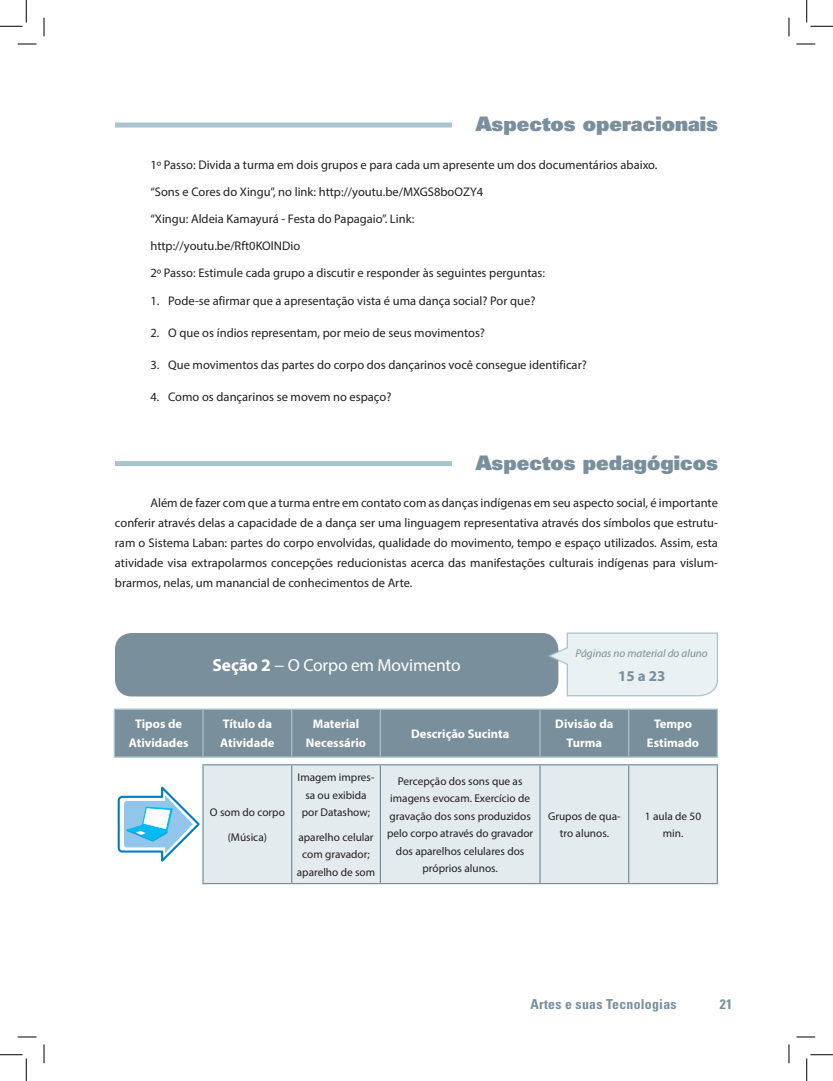
<style>
.page{position:relative;width:833px;height:1081px;background:#fff}
.page>*{position:absolute;margin:0;border:0;box-sizing:border-box;transform-origin:0 0}
.t1{font:900 20px "Univers";color:#798f9c}
.t2{font:17.5px "Myriad Pro";letter-spacing:-.01em;color:#fff}
.t3{font:700 15px "Myriad Pro";color:#798f9c}
.t4{font:700 condensed 13.75px "Univers";letter-spacing:.02em;color:#798f9c}
.t5{font:12.5px/27.1px "Myriad Pro";color:#231f20}
.t6{font:700 12.5px/18.8px "Myriad Pro";color:#fff;text-align:center}
.t7{font:11.25px/17.5px "Myriad Pro";color:#231f20;text-align:center}
.t8{font:italic 11.25px "Myriad Pro";color:#798f9c}
.s1{font-weight:700}
</style>
<div class="page">
<div style="left:115px;top:122px;width:336px;height:5px;background:#a8c4cc"></div>
<div style="left:115px;top:461px;width:336px;height:5px;background:#a8c4cc"></div>
<div style="left:117px;top:635px;width:438px;height:58px;background:#798f9c;border-radius:14px"></div>
<div style="left:115px;top:632px;width:443px;height:64px;border:5px solid #798f9c;border-radius:14px"></div>
<svg style="left:546px;top:632px;width:172px;height:64px;background:#e1eaed"></svg>
<div style="left:115px;top:709px;width:601px;height:47px;background:#798f9c"></div>
<div style="left:203px;top:765px;width:513px;height:117px;background:#e3ebee"></div>
<hr style="left:114px;top:709px;width:1px;height:47px;background:#a8c4cc">
<hr style="left:114px;top:708px;width:89px;height:1px;background:#a8c4cc">
<hr style="left:114px;top:756px;width:89px;height:1px;background:#a8c4cc">
<hr style="left:202px;top:709px;width:1px;height:47px;background:#a8c4cc">
<hr style="left:203px;top:708px;width:88px;height:1px;background:#a8c4cc">
<hr style="left:203px;top:756px;width:88px;height:1px;background:#a8c4cc">
<hr style="left:291px;top:709px;width:1px;height:47px;background:#a8c4cc">
<hr style="left:291px;top:708px;width:89px;height:1px;background:#a8c4cc">
<hr style="left:291px;top:756px;width:89px;height:1px;background:#a8c4cc">
<hr style="left:379px;top:709px;width:2px;height:47px;background:#a8c4cc">
<hr style="left:380px;top:708px;width:159px;height:1px;background:#a8c4cc">
<hr style="left:380px;top:756px;width:159px;height:1px;background:#a8c4cc">
<hr style="left:539px;top:709px;width:1px;height:47px;background:#a8c4cc">
<hr style="left:539px;top:708px;width:89px;height:1px;background:#a8c4cc">
<hr style="left:539px;top:756px;width:89px;height:1px;background:#a8c4cc">
<hr style="left:627px;top:709px;width:2px;height:47px;background:#a8c4cc">
<hr style="left:716px;top:709px;width:1px;height:47px;background:#a8c4cc">
<hr style="left:628px;top:708px;width:89px;height:1px;background:#a8c4cc">
<hr style="left:628px;top:756px;width:89px;height:1px;background:#a8c4cc">
<hr style="left:202px;top:765px;width:1px;height:117px;background:#798f9c">
<hr style="left:202px;top:764px;width:89px;height:1px;background:#798f9c">
<hr style="left:202px;top:882px;width:89px;height:1px;background:#798f9c">
<hr style="left:291px;top:765px;width:1px;height:117px;background:#798f9c">
<hr style="left:291px;top:764px;width:89px;height:1px;background:#798f9c">
<hr style="left:291px;top:882px;width:89px;height:1px;background:#798f9c">
<hr style="left:379px;top:765px;width:2px;height:117px;background:#798f9c">
<hr style="left:380px;top:764px;width:159px;height:1px;background:#798f9c">
<hr style="left:380px;top:882px;width:159px;height:1px;background:#798f9c">
<hr style="left:539px;top:765px;width:1px;height:117px;background:#798f9c">
<hr style="left:539px;top:764px;width:89px;height:1px;background:#798f9c">
<hr style="left:539px;top:882px;width:89px;height:1px;background:#798f9c">
<hr style="left:627px;top:765px;width:2px;height:117px;background:#798f9c">
<hr style="left:716px;top:765px;width:1px;height:117px;background:#798f9c">
<hr style="left:628px;top:764px;width:89px;height:1px;background:#798f9c">
<hr style="left:628px;top:882px;width:89px;height:1px;background:#798f9c">
<svg style="left:118px;top:786px;width:81px;height:75px"></svg>
<svg style="left:18px;top:43px;width:18px;height:2px"></svg>
<svg style="left:796px;top:43px;width:18px;height:2px"></svg>
<svg style="left:18px;top:1036px;width:18px;height:1px"></svg>
<svg style="left:796px;top:1036px;width:18px;height:1px"></svg>
<svg style="left:43px;top:18px;width:2px;height:18px"></svg>
<svg style="left:43px;top:1044px;width:2px;height:18px"></svg>
<svg style="left:788px;top:18px;width:1px;height:18px"></svg>
<svg style="left:788px;top:1044px;width:1px;height:18px"></svg>
<svg style="left:0;top:0;width:27px;height:27px"></svg>
<svg style="left:0;top:1054px;width:27px;height:26px"></svg>
<svg style="left:806px;top:0;width:26px;height:27px"></svg>
<svg style="left:806px;top:1054px;width:26px;height:26px"></svg>
<h1 class="t1" style="left:475px;top:111px;width:244px">Aspectos operacionais</h1>
<p class="t5" style="left:150px;top:151px;width:508px">1º Passo: Divida a turma em dois grupos e para cada um apresente um dos documentários abaixo. “Sons e Cores do Xingu”, no link: http://youtu.be/MXGS8boOZY4<br>“Xingu: Aldeia Kamayurá - Festa do Papagaio”. Link:<br>http://youtu.be/Rft0KOlNDio<br>2º Passo: Estimule cada grupo a discutir e responder às seguintes perguntas:</p>
<p class="t5" style="left:150px;top:287px;width:386px">1. Pode-se afirmar que a apresentação vista é uma dança social? Por que?</p>
<p class="t5" style="left:150px;top:319px;width:336px">2. O que os índios representam, por meio de seus movimentos?</p>
<p class="t5" style="left:150px;top:351px;width:437px">3. Que movimentos das partes do corpo dos dançarinos você consegue identificar?</p>
<p class="t5" style="left:150px;top:382px;width:242px">4. Como os dançarinos se movem no espaço?</p>
<h1 class="t1" style="left:475px;top:449px;width:244px">Aspectos pedagógicos</h1>
<p class="t5" style="left:115px;top:493px;width:604px;line-height:20px;text-align:justify;text-indent:35px">Além de fazer com que a turma entre em contato com as danças indígenas em seu aspecto social, é importante conferir através delas a capacidade de a dança ser uma linguagem representativa através dos símbolos que estrutu&shy;ram o Sistema Laban: partes do corpo envolvidas, qualidade do movimento, tempo e espaço utilizados. Assim, esta atividade visa extrapolarmos concepções reducionistas acerca das manifestações culturais indígenas para vislum&shy;brarmos, nelas, um manancial de conhecimentos de Arte.</p>
<h2 class="t2" style="left:212px;top:654px;width:249px"><span class="s1">Seção 2</span> − O Corpo em Movimento</h2>
<p class="t8" style="left:575px;top:646px;width:134px">Páginas no material do aluno</p>
<p class="t3" style="left:617px;top:665px;width:49px">15 a 23</p>
<p class="t6" style="left:129px;top:714px;width:61px">Tipos de<br>Atividades</p>
<p class="t6" style="left:220px;top:714px;width:56px;text-align:left">Título da<br>Atividade</p>
<p class="t6" style="left:306px;top:714px;width:62px">Material<br>Necessário</p>
<p class="t6" style="left:411px;top:723px;width:100px">Descrição Sucinta</p>
<p class="t6" style="left:555px;top:714px;width:60px">Divisão da<br>Turma</p>
<p class="t6" style="left:646px;top:714px;width:54px">Tempo<br>Estimado</p>
<p class="t7" style="left:210px;top:799px;width:76px;line-height:24.6px">O som do corpo (Música)</p>
<p class="t7" style="left:297px;top:768px;width:78px">Imagem impres&shy;sa ou exibida por Datashow;</p>
<p class="t7" style="left:297px;top:827px;width:80px">aparelho celular com gravador; aparelho de som</p>
<p class="t7" style="left:387px;top:771px;width:147px">Percepção dos sons que as imagens evocam. Exercício de gravação dos sons produzidos pelo corpo através do gravador dos aparelhos celulares dos próprios alunos.</p>
<p class="t7" style="left:548px;top:806px;width:74px">Grupos de qua&shy;tro alunos.</p>
<p class="t7" style="left:644px;top:806px;width:58px">1 aula de 50 min.</p>
<p class="t4" style="left:530px;top:995px;width:147px">Artes e suas Tecnologias</p>
<p class="t4" style="left:719px;top:995px;width:14px">21</p>
</div>
